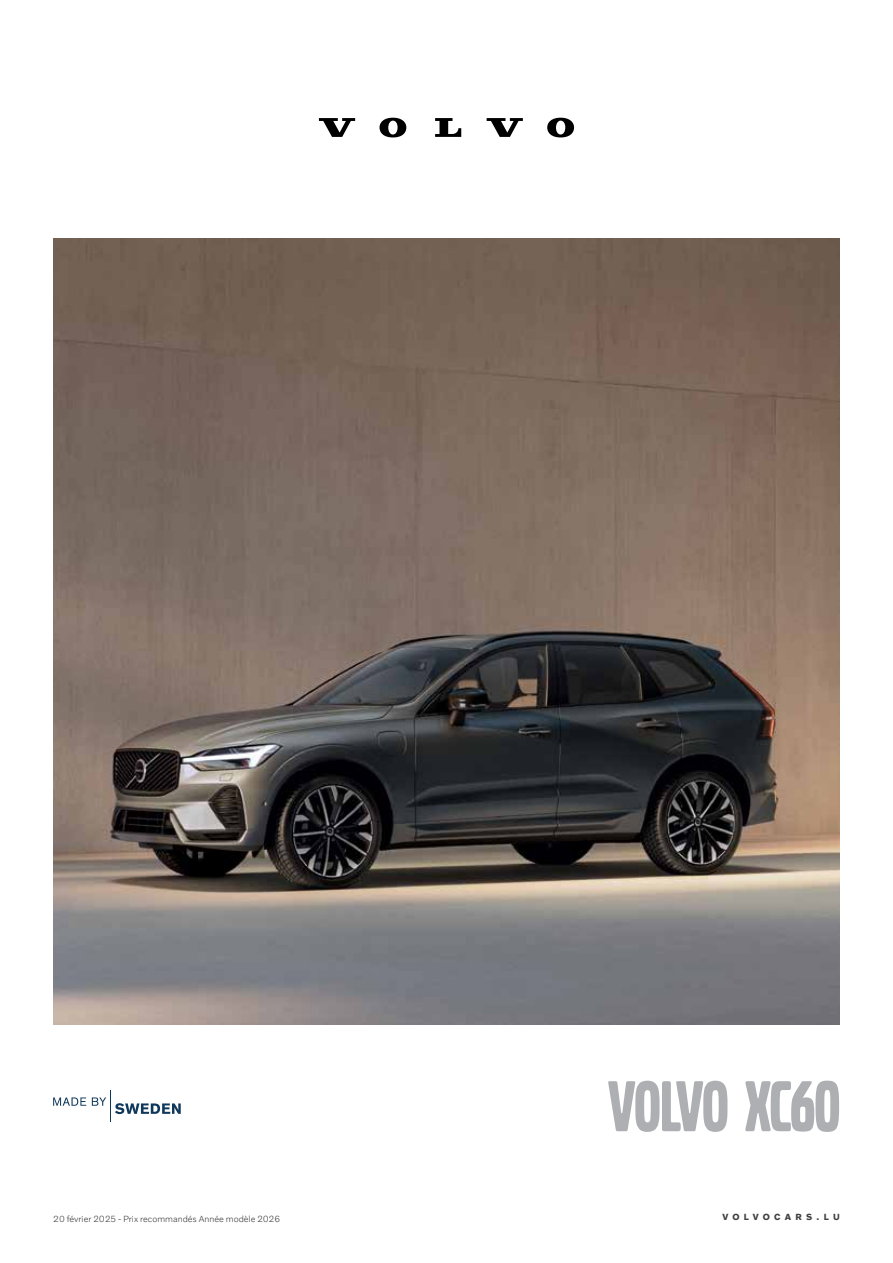
<style>
.page{position:relative;width:893px;height:1263px;background:#fff}
.page>*{position:absolute;margin:0;border:0;box-sizing:border-box;transform-origin:0 0}
.t1{font:75px "Volvo Broad Pro";letter-spacing:-.015em;color:#adafb2}
.t2{font:300 9px "Volvo Novum";color:#404042}
.t3{font:700 9px "Volvo Novum";letter-spacing:.465em;color:#404042}
</style>
<div class="page">
<img style="left:53px;top:238px;width:787px;height:787px">
<hr style="left:110px;top:1090px;width:1px;height:31px;background:#10385a">
<svg style="left:115px;top:1103px;width:66px;height:11px"></svg>
<svg style="left:53px;top:1097px;width:33px;height:9px"></svg>
<svg style="left:92px;top:1097px;width:14px;height:9px"></svg>
<svg style="left:319px;top:118px;width:36px;height:19px"></svg>
<svg style="left:435px;top:118px;width:26px;height:19px"></svg>
<svg style="left:379px;top:118px;width:27px;height:19px"></svg>
<svg style="left:487px;top:118px;width:36px;height:19px"></svg>
<svg style="left:547px;top:118px;width:27px;height:19px"></svg>
<h1 class="t1" style="left:608px;top:1069px;width:234px">VOLVO XC60</h1>
<p class="t2" style="left:53px;top:1213px;width:229px">20 février 2025 - Prix recommandés Année modèle 2026</p>
<p class="t3" style="left:722px;top:1211px;width:119px">VOLVOCARS.LU</p>
</div>
